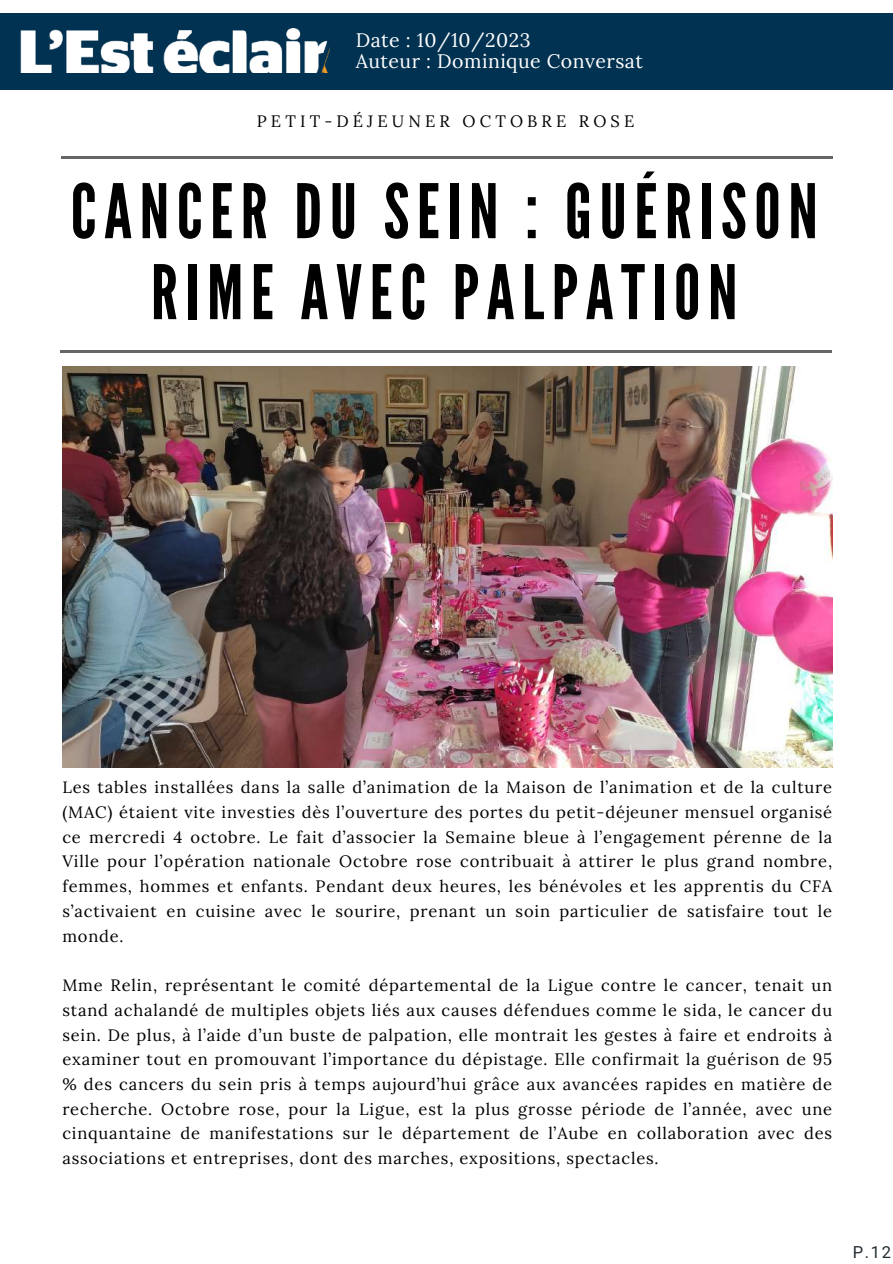
<style>
.page{position:relative;width:893px;height:1264px;background:#fff}
.page>*{position:absolute;margin:0;border:0;box-sizing:border-box;transform-origin:0 0}
.t1{font:75px/81px "League Gothic";letter-spacing:.1em;color:#000;text-align:center}
.t2{font:19.5px/21.3px "Lora";letter-spacing:.025em;color:#fff}
.t3{font:16.5px/24.8px "Lora";letter-spacing:.05em;color:#000;text-align:justify}
.t4{font:16.5px "Lora";letter-spacing:.25em;color:#000}
.t5{font:16.5px "Roboto";color:#232c31}
</style>
<div class="page">
<img style="left:62px;top:366px;width:770px;height:401px">
<hr style="left:61px;top:156px;width:771px;height:2px;background:#666">
<hr style="left:60px;top:350px;width:771px;height:2px;background:#666">
<div style="left:0;top:13px;width:892px;height:76px;background:#013251"></div>
<img style="left:21px;top:28px;width:308px;height:44px">
<p class="t2" style="left:356px;top:29px;width:289px">Date : 10/10/2023<br>Auteur : Dominique Conversat</p>
<p class="t4" style="left:257px;top:111px;width:379px">PETIT-DÉJEUNER OCTOBRE ROSE</p>
<h1 class="t1" style="left:71px;top:172px;width:748px">CANCER DU SEIN : GUÉRISON<br>RIME AVEC PALPATION</h1>
<p class="t3" style="left:62px;top:774px;width:771px">Les tables installées dans la salle d’animation de la Maison de l’animation et de la culture (MAC) étaient vite investies dès l’ouverture des portes du petit-déjeuner mensuel organisé ce mercredi 4 octobre. Le fait d’associer la Semaine bleue à l’engagement pérenne de la Ville pour l’opération nationale Octobre rose contribuait à attirer le plus grand nombre, femmes, hommes et enfants. Pendant deux heures, les bénévoles et les apprentis du CFA s’activaient en cuisine avec le sourire, prenant un soin particulier de satisfaire tout le monde.</p>
<p class="t3" style="left:62px;top:972px;width:771px">Mme Relin, représentant le comité départemental de la Ligue contre le cancer, tenait un stand achalandé de multiples objets liés aux causes défendues comme le sida, le cancer du sein. De plus, à l’aide d’un buste de palpation, elle montrait les gestes à faire et endroits à examiner tout en promouvant l’importance du dépistage. Elle confirmait la guérison de 95 % des cancers du sein pris à temps aujourd’hui grâce aux avancées rapides en matière de recherche. Octobre rose, pour la Ligue, est la plus grosse période de l’année, avec une cinquantaine de manifestations sur le département de l’Aube en collaboration avec des associations et entreprises, dont des marches, expositions, spectacles.</p>
<p class="t5" style="left:852px;top:1242px;width:40px">P.12</p>
</div>
